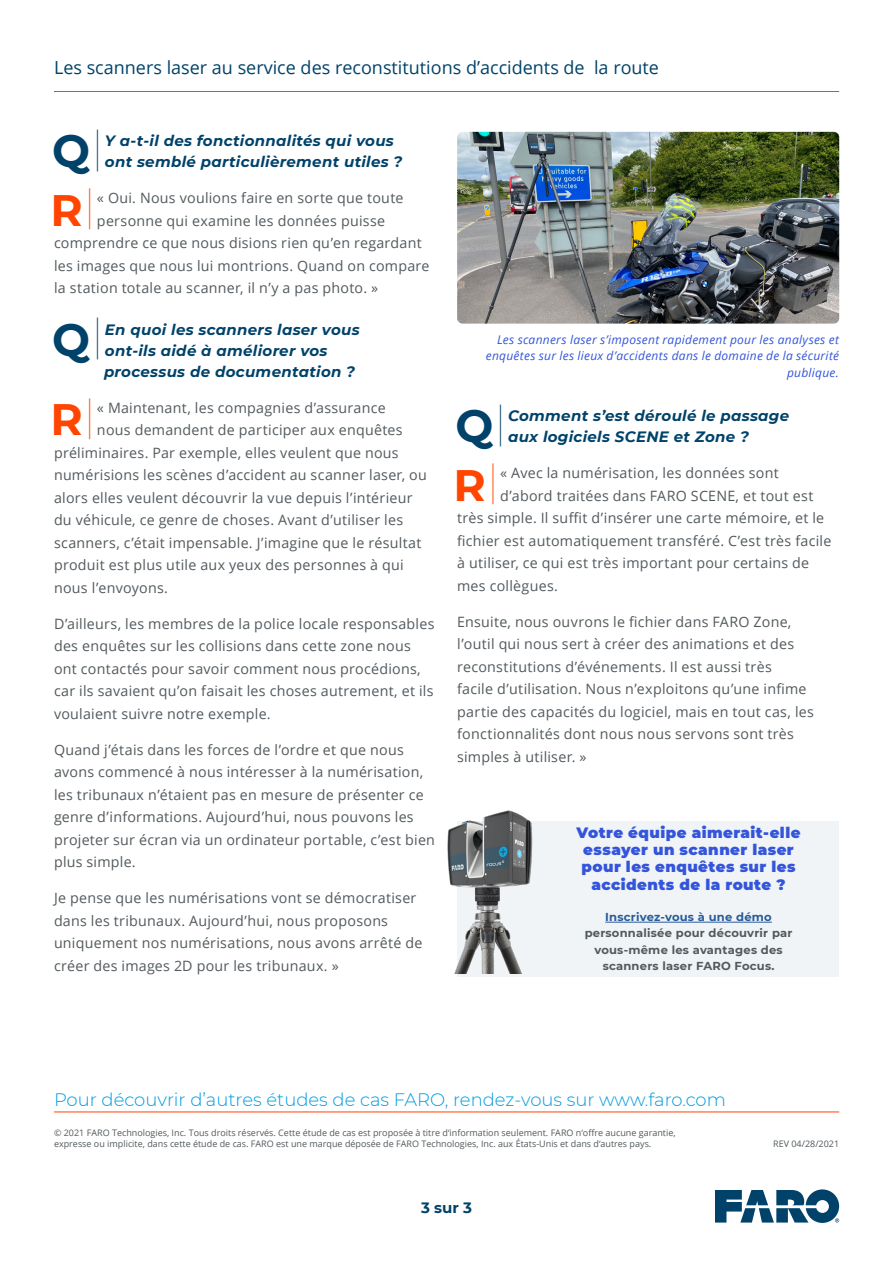
<style>
.page{position:relative;width:893px;height:1263px;background:#fff}
.page>*{position:absolute;margin:0;border:0;box-sizing:border-box;transform-origin:0 0}
.t1{font:700 45px "Montserrat";color:#01426a}
.t2{font:700 43.95px "Montserrat";color:#ff4500}
.t3{font:300 18px "Montserrat";color:#009cde}
.t4{font:18px "Open Sans";color:#01426a}
.t5{font:italic 700 15px/21px "Montserrat";letter-spacing:.02em;color:#01426a}
.t6{font:900 15px/17.2px "Montserrat";letter-spacing:.03em;color:#3455db;text-align:center}
.t7{font:700 15px "Montserrat";color:#01426a}
.t8{font:14.25px/22.5px "Open Sans";letter-spacing:.02em;color:#52595d}
.t9{font:italic 12px/16.5px "Open Sans";letter-spacing:.025em;color:#3455db;text-align:right}
.t10{font:700 11.55px/16.2px "Montserrat";letter-spacing:.02em;color:#52595d;text-align:center}
.t11{font:700 11.55px "Montserrat";letter-spacing:.02em;color:#275b9b}
.t12{font:9px/10.8px "Open Sans";color:#52595d}
.s1{font-weight:100}
</style>
<div class="page">
<hr style="left:54px;top:1111px;width:785px;height:1px;background:#ff4500">
<hr style="left:54px;top:91px;width:785px;height:1px;background:#ff4500">
<svg style="left:715px;top:1189px;width:124px;height:34px"></svg>
<img style="left:457px;top:132px;width:382px;height:192px">
<div style="left:457px;top:821px;width:382px;height:155px;background:#f1f4f6"></div>
<hr style="left:605px;top:922px;width:167px;height:1px;background:#275b9b">
<img style="left:447px;top:810px;width:86px;height:163px">
<p class="t4" style="left:54px;top:55px;width:607px">Les scanners laser au service des reconstitutions d’accidents de la route</p>
<h1 class="t1" style="left:52px;top:119px;width:53px">Q<span class="s1">|</span></h1>
<p class="t5" style="left:105px;top:130px;width:299px">Y a-t-il des fonctionnalités qui vous ont semblé particulièrement utiles ?</p>
<h2 class="t2" style="left:50px;top:179px;width:47px">R<span class="s1">|</span></h2>
<p class="t8" style="left:97px;top:187px;width:308px">« Oui. Nous voulions faire en sorte que toute</p>
<p class="t8" style="left:97px;top:209px;width:290px">personne qui examine les données puisse</p>
<p class="t8" style="left:54px;top:232px;width:369px">comprendre ce que nous disions rien qu’en regardant</p>
<p class="t8" style="left:54px;top:254px;width:377px">les images que nous lui montrions. Quand on compare</p>
<p class="t8" style="left:54px;top:277px;width:326px">la station totale au scanner, il n’y a pas photo. »</p>
<h1 class="t1" style="left:52px;top:307px;width:53px">Q<span class="s1">|</span></h1>
<p class="t5" style="left:104px;top:318px;width:257px">En quoi les scanners laser vous ont-ils aidé à améliorer vos processus de documentation ?</p>
<h2 class="t2" style="left:50px;top:388px;width:47px">R<span class="s1">|</span></h2>
<p class="t8" style="left:97px;top:396px;width:290px">« Maintenant, les compagnies d’assurance</p>
<p class="t8" style="left:97px;top:418px;width:307px">nous demandent de participer aux enquêtes</p>
<p class="t8" style="left:54px;top:441px;width:346px">préliminaires. Par exemple, elles veulent que nous</p>
<p class="t8" style="left:54px;top:463px;width:374px">numérisions les scènes d’accident au scanner laser, ou</p>
<p class="t8" style="left:54px;top:486px;width:360px">alors elles veulent découvrir la vue depuis l’intérieur</p>
<p class="t8" style="left:54px;top:508px;width:351px">du véhicule, ce genre de choses. Avant d’utiliser les</p>
<p class="t8" style="left:54px;top:531px;width:369px">scanners, c’était impensable. J’imagine que le résultat</p>
<p class="t8" style="left:54px;top:553px;width:351px">produit est plus utile aux yeux des personnes à qui</p>
<p class="t8" style="left:54px;top:576px;width:116px">nous l’envoyons.</p>
<p class="t8" style="left:54px;top:612px;width:382px">D’ailleurs, les membres de la police locale responsables des enquêtes sur les collisions dans cette zone nous ont contactés pour savoir comment nous procédions, car ils savaient qu’on faisait les choses autrement, et ils voulaient suivre notre exemple.</p>
<p class="t8" style="left:54px;top:738px;width:383px">Quand j’étais dans les forces de l’ordre et que nous avons commencé à nous intéresser à la numérisation, les tribunaux n’étaient pas en mesure de présenter ce genre d’informations. Aujourd’hui, nous pouvons les projeter sur écran via un ordinateur portable, c’est bien plus simple.</p>
<p class="t8" style="left:54px;top:886px;width:370px">Je pense que les numérisations vont se démocratiser dans les tribunaux. Aujourd’hui, nous proposons uniquement nos numérisations, nous avons arrêté de créer des images 2D pour les tribunaux. »</p>
<p class="t9" style="left:486px;top:331px;width:355px">Les scanners laser s’imposent rapidement pour les analyses et enquêtes sur les lieux d’accidents dans le domaine de la sécurité publique.</p>
<h1 class="t1" style="left:455px;top:394px;width:53px">Q<span class="s1">|</span></h1>
<p class="t5" style="left:508px;top:404px;width:283px">Comment s’est déroulé le passage aux logiciels SCENE et Zone ?</p>
<h2 class="t2" style="left:453px;top:453px;width:47px">R<span class="s1">|</span></h2>
<p class="t8" style="left:500px;top:461px;width:280px">« Avec la numérisation, les données sont</p>
<p class="t8" style="left:500px;top:484px;width:315px">d’abord traitées dans FARO SCENE, et tout est</p>
<p class="t8" style="left:457px;top:506px;width:369px">très simple. Il suffit d’insérer une carte mémoire, et le</p>
<p class="t8" style="left:457px;top:529px;width:376px">fichier est automatiquement transféré. C’est très facile</p>
<p class="t8" style="left:457px;top:551px;width:354px">à utiliser, ce qui est très important pour certains de</p>
<p class="t8" style="left:457px;top:574px;width:102px">mes collègues.</p>
<p class="t8" style="left:457px;top:610px;width:358px">Ensuite, nous ouvrons le fichier dans FARO Zone, l’outil qui nous sert à créer des animations et des reconstitutions d’événements. Il est aussi très<br>facile d’utilisation. Nous n’exploitons qu’une infime partie des capacités du logiciel, mais en tout cas, les fonctionnalités dont nous nous servons sont très simples à utiliser. »</p>
<p class="t6" style="left:577px;top:823px;width:225px">Votre équipe aimerait-elle essayer un scanner laser pour les enquêtes sur les accidents de la route ?</p>
<p class="t11" style="left:605px;top:909px;width:168px">Inscrivez-vous à une démo</p>
<p class="t10" style="left:585px;top:925px;width:209px">personnalisée pour découvrir par vous-même les avantages des scanners laser FARO Focus.</p>
<p class="t3" style="left:54px;top:1087px;width:673px">Pour découvrir d’autres études de cas FARO, rendez-vous sur www.faro.com</p>
<p class="t12" style="left:54px;top:1127px;width:623px">© 2021 FARO Technologies, Inc. Tous droits réservés. Cette étude de cas est proposée à titre d‘information seulement. FARO n‘offre aucune garantie, expresse ou implicite, dans cette étude de cas. FARO est une marque déposée de FARO Technologies, Inc. aux États-Unis et dans d‘autres pays.</p>
<p class="t7" style="left:421px;top:1197px;width:52px">3 sur 3</p>
<p class="t12" style="left:773px;top:1138px;width:68px">REV 04/28/2021</p>
</div>
